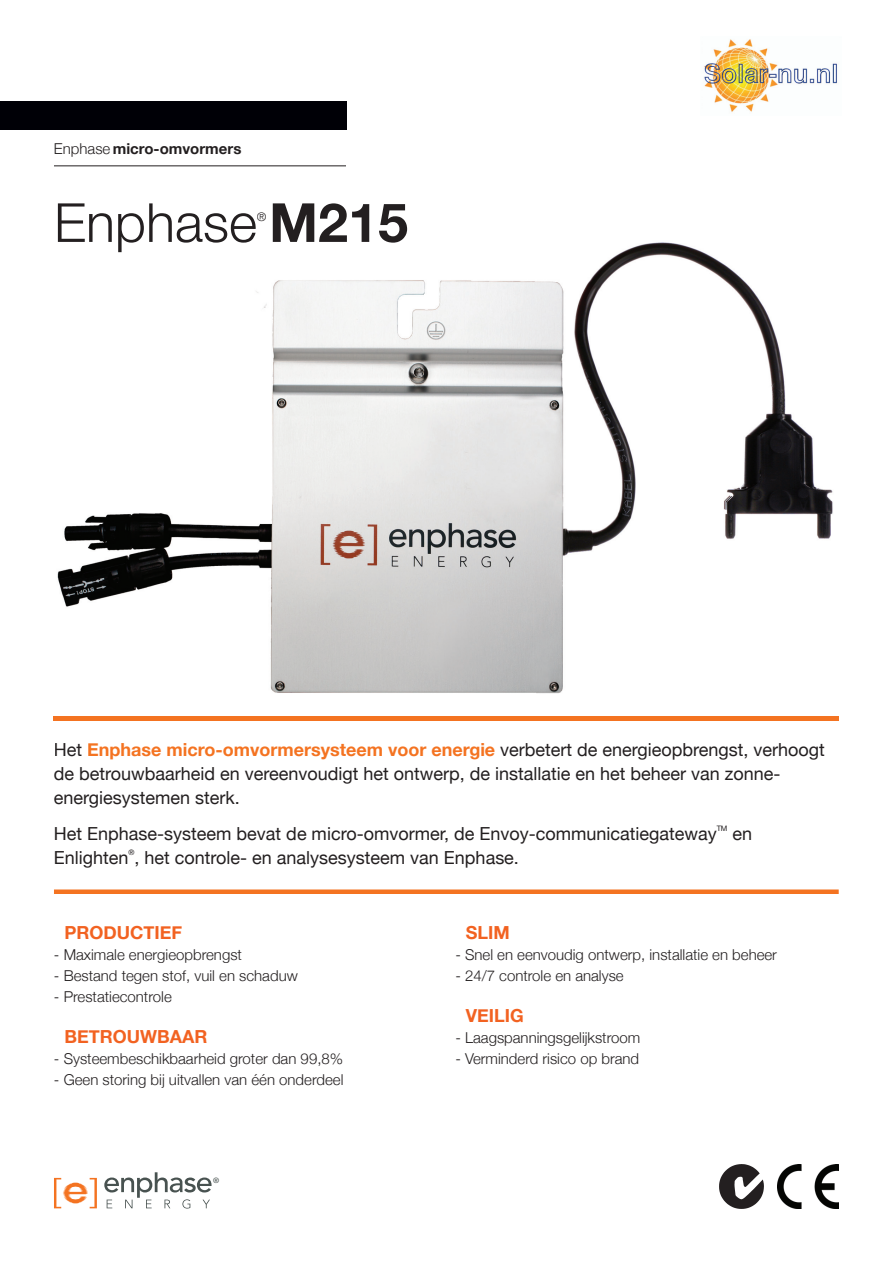
<style>
.page{position:relative;width:893px;height:1263px;background:#fff}
.page>*{position:absolute;margin:0;border:0;box-sizing:border-box;transform-origin:0 0}
.t1{font:18px/24px "Helvetica Neue";color:#231f20}
.t2{font:700 18px "Helvetica Neue";color:#f26221}
.t3{font:300 15px "Helvetica Neue";color:#231f20}
.t4{font:700 15px "Helvetica Neue";color:#231f20}
.t5{font:300 12px "Helvetica Neue";color:#231f20}
.t6{font:7.5px "Helvetica Neue";color:#231f20}
.t7{font:500 7.35px "Helvetica Neue";color:#485250}
.s1{font-weight:300}
.s2{font-weight:700;color:#f47321}
</style>
<div class="page">
<div style="left:0;top:101px;width:346px;height:28px;background:#000006"></div>
<hr style="left:54px;top:165px;width:292px;height:1px;background:#231f20">
<svg style="left:104px;top:1172px;width:108px;height:37px"></svg>
<svg style="left:54px;top:1178px;width:43px;height:30px"></svg>
<hr style="left:54px;top:890px;width:785px;height:4px;background:#f47321">
<img style="left:777px;top:1165px;width:62px;height:44px">
<img style="left:719px;top:1165px;width:44px;height:44px">
<img style="left:53px;top:203px;width:780px;height:518px">
<div style="left:54px;top:716px;width:785px;height:5px;background:#f47321"></div>
<img style="left:222px;top:203px;width:34px;height:49px">
<img style="left:58px;top:203px;width:164px;height:49px">
<svg style="left:257px;top:212px;width:9px;height:9px"></svg>
<img style="left:273px;top:203px;width:134px;height:40px">
<img style="left:704px;top:39px;width:133px;height:73px">
<p class="t4" style="left:54px;top:139px;width:189px"><span class="s1">Enphase</span> micro-omvormers</p>
<p class="t5" style="left:257px;top:209px;width:11px">®</p>
<p class="t1" style="left:54px;top:737px;width:772px">Het <span class="s2">Enphase micro-omvormersysteem voor energie</span> verbetert de energieopbrengst, verhoogt de betrouwbaarheid en vereenvoudigt het ontwerp, de installatie en het beheer van zonne&shy;energiesystemen sterk.</p>
<p class="t1" style="left:54px;top:821px;width:664px">Het Enphase-systeem bevat de micro-omvormer, de Envoy-communicatiegateway</p>
<p class="t6" style="left:717px;top:824px;width:12px">TM</p>
<p class="t1" style="left:732px;top:821px;width:21px">en</p>
<p class="t6" style="left:129px;top:848px;width:7px">®</p>
<p class="t1" style="left:54px;top:845px;width:466px">Enlighten , het controle- en analysesysteem van Enphase.</p>
<p class="t2" style="left:64px;top:921px;width:119px">PRODUCTIEF</p>
<p class="t3" style="left:54px;top:945px;width:190px">- Maximale energieopbrengst</p>
<p class="t3" style="left:54px;top:966px;width:245px">- Bestand tegen stof, vuil en schaduw</p>
<p class="t3" style="left:54px;top:987px;width:119px">- Prestatiecontrole</p>
<p class="t2" style="left:64px;top:1026px;width:144px">BETROUWBAAR</p>
<p class="t3" style="left:54px;top:1050px;width:291px">- Systeembeschikbaarheid groter dan 99,8%</p>
<p class="t3" style="left:54px;top:1071px;width:291px">- Geen storing bij uitvallen van één onderdeel</p>
<p class="t7" style="left:213px;top:1176px;width:8px">®</p>
<p class="t2" style="left:466px;top:921px;width:45px">SLIM</p>
<p class="t3" style="left:455px;top:945px;width:323px">- Snel en eenvoudig ontwerp, installatie en beheer</p>
<p class="t3" style="left:455px;top:966px;width:170px">- 24/7 controle en analyse</p>
<p class="t2" style="left:466px;top:1005px;width:59px">VEILIG</p>
<p class="t3" style="left:455px;top:1029px;width:186px">- Laagspanningsgelijkstroom</p>
<p class="t3" style="left:455px;top:1050px;width:185px">- Verminderd risico op brand</p>
</div>
